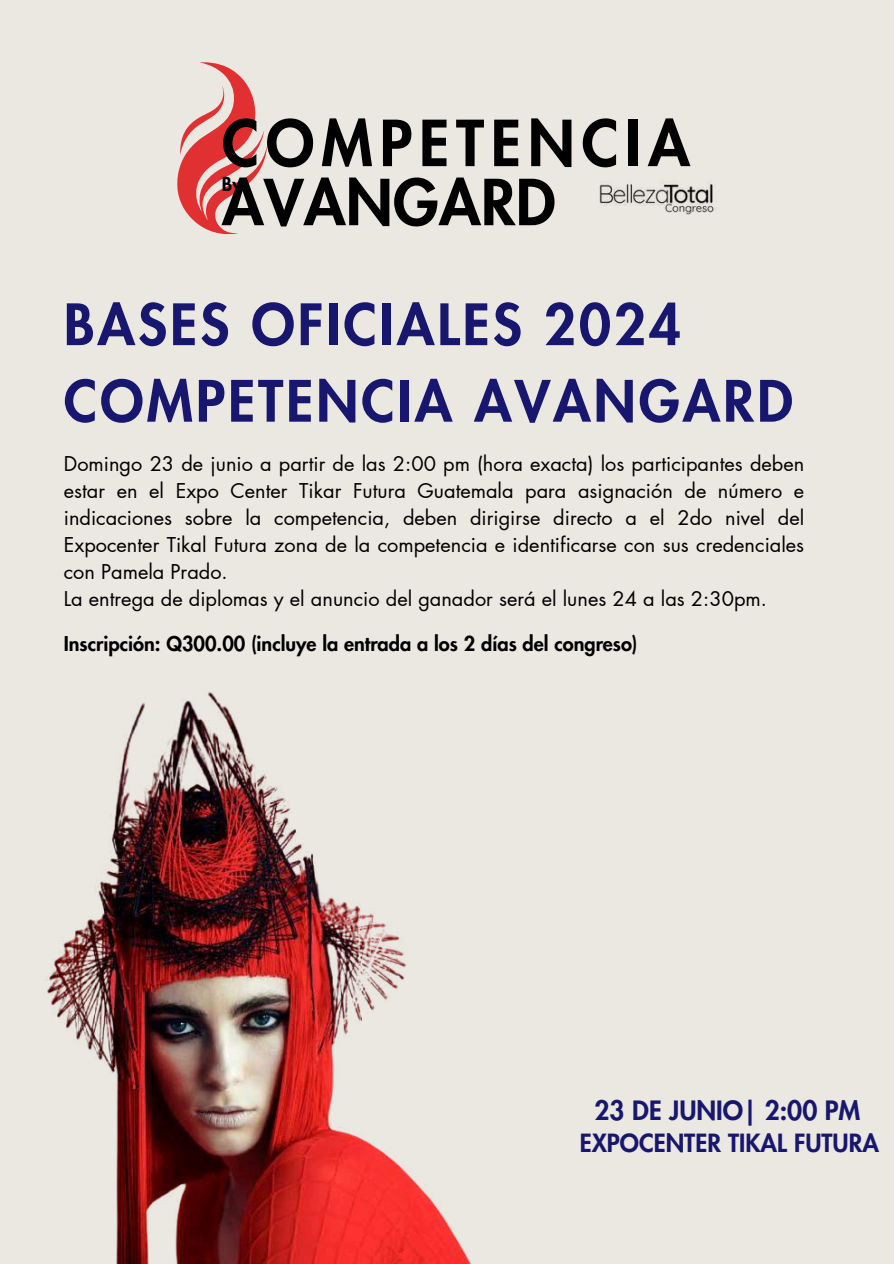
<style>
.page{position:relative;width:894px;height:1264px;background:#fff}
.page>*{position:absolute;margin:0;border:0;box-sizing:border-box;transform-origin:0 0}
.t1{font:800 61.65px "Futura LT Pro";letter-spacing:.11em;color:#000}
.t2{font:800 61.65px "Futura LT Pro";letter-spacing:.005em;color:#000}
.t3{font:800 55.35px/76.5px "Futura LT Pro";letter-spacing:.055em;color:#18176f}
.t4{font:800 25.95px "Futura LT Pro";color:#18176f}
.t5{font:800 24.45px "Futura LT Pro";color:#18176f}
.t6{font:19.95px/27px "Futura LT Pro";color:#000}
.t7{font:800 19.95px "Futura LT Pro";color:#000}
.t8{font:800 18.9px "Futura LT Pro";color:#000}
</style>
<div class="page">
<div style="left:0;top:0;width:893px;height:1263px;background:#ebe8e2"></div>
<svg style="left:177px;top:62px;width:90px;height:172px"></svg>
<img style="left:599px;top:182px;width:116px;height:33px">
<img style="left:47px;top:692px;width:423px;height:570px">
<h1 class="t1" style="left:222px;top:115px;width:469px">COMPETENCIA</h1>
<p class="t8" style="left:222px;top:175px;width:22px">By</p>
<h1 class="t2" style="left:222px;top:174px;width:335px">AVANGARD</h1>
<h2 class="t3" style="left:64px;top:289px;width:730px">BASES OFICIALES 2024<br>COMPETENCIA AVANGARD</h2>
<p class="t6" style="left:64px;top:451px;width:741px">Domingo 23 de junio a partir de las 2:00 pm (hora exacta) los participantes deben estar en el Expo Center Tikar Futura Guatemala para asignación de número e indicaciones sobre la competencia, deben dirigirse directo a el 2do nivel del Expocenter Tikal Futura zona de la competencia e identificarse con sus credenciales con Pamela Prado.<br>La entrega de diplomas y el anuncio del ganador será el lunes 24 a las 2:30pm.</p>
<p class="t7" style="left:64px;top:634px;width:575px">Inscripción: Q300.00 (incluye la entrada a los 2 días del congreso)</p>
<h3 class="t4" style="left:594px;top:1098px;width:267px">23 DE JUNIO| 2:00 PM</h3>
<p class="t5" style="left:579px;top:1131px;width:301px">EXPOCENTER TIKAL FUTURA</p>
</div>
